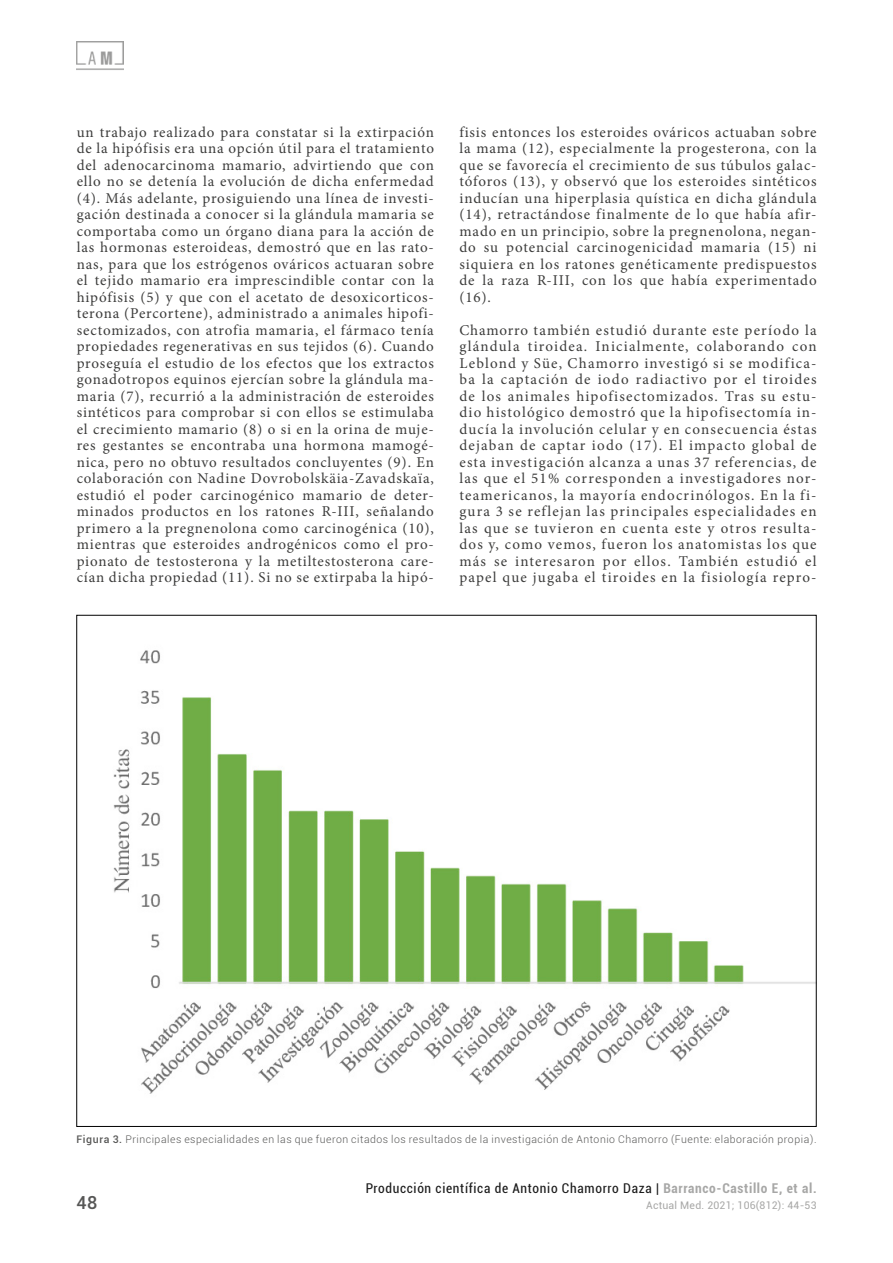
<style>
.page{position:relative;width:893px;height:1263px;background:#fff}
.page>*{position:absolute;margin:0;border:0;box-sizing:border-box;transform-origin:0 0}
.t1{font:500 18px "Roboto";color:#575756}
.AM{font:15px/16.5px "Minion Pro";letter-spacing:.06em;color:#3c3c3b;text-align:justify}
.t2{font:condensed 13.5px "Roboto";letter-spacing:.05em;color:#000}
.Pie-Foto-Tabla{font:300 10.5px "Roboto";letter-spacing:.05em;color:#575756}
.t3{font:10.5px "Roboto";letter-spacing:.02em;color:#9d9d9c}
.s1{font-weight:500}
.s2{font-weight:700;color:#9d9d9c}
</style>
<div class="page">
<img style="left:77px;top:41px;width:46px;height:29px">
<img style="left:113px;top:650px;width:701px;height:444px">
<p class="AM" style="left:77px;top:124px;width:359px">un trabajo realizado para constatar si la extirpación de la hipófisis era una opción útil para el tratamiento del adenocarcinoma mamario, advirtiendo que con ello no se detenía la evolución de dicha enfermedad (4). Más adelante, prosiguiendo una línea de investi&shy;gación destinada a conocer si la glándula mamaria se comportaba como un órgano diana para la acción de las hormonas esteroideas, demostró que en las rato&shy;nas, para que los estrógenos ováricos actuaran sobre el tejido mamario era imprescindible contar con la hipófisis (5) y que con el acetato de desoxicorticos&shy;terona (Percortene), administrado a animales hipofi&shy;sectomizados, con atrofia mamaria, el fármaco tenía propiedades regenerativas en sus tejidos (6). Cuando proseguía el estudio de los efectos que los extractos gonadotropos equinos ejercían sobre la glándula ma&shy;maria (7), recurrió a la administración de esteroides sintéticos para comprobar si con ellos se estimulaba el crecimiento mamario (8) o si en la orina de muje&shy;res gestantes se encontraba una hormona mamogé&shy;nica, pero no obtuvo resultados concluyentes (9). En colaboración con Nadine Dovrobolskäia-Zavadskaïa, estudió el poder carcinogénico mamario de deter&shy;minados productos en los ratones R-III, señalando primero a la pregnenolona como carcinogénica (10), mientras que esteroides androgénicos como el pro&shy;pionato de testosterona y la metiltestosterona care&shy;cían dicha propiedad (11). Si no se extirpaba la hipó-</p>
<p class="AM" style="left:459px;top:124px;width:359px">fisis entonces los esteroides ováricos actuaban sobre la mama (12), especialmente la progesterona, con la que se favorecía el crecimiento de sus túbulos galac&shy;tóforos (13), y observó que los esteroides sintéticos inducían una hiperplasia quística en dicha glándula (14), retractándose finalmente de lo que había afir&shy;mado en un principio, sobre la pregnenolona, negan&shy;do su potencial carcinogenicidad mamaria (15) ni siquiera en los ratones genéticamente predispuestos de la raza R-III, con los que había experimentado (16).</p>
<p class="AM" style="left:459px;top:322px;width:359px">Chamorro también estudió durante este período la glándula tiroidea. Inicialmente, colaborando con Leblond y Süe, Chamorro investigó si se modifica&shy;ba la captación de iodo radiactivo por el tiroides de los animales hipofisectomizados. Tras su estu&shy;dio histológico demostró que la hipofisectomía in&shy;ducía la involución celular y en consecuencia éstas dejaban de captar iodo (17). El impacto global de esta investigación alcanza a unas 37 referencias, de las que el 51% corresponden a investigadores nor&shy;teamericanos, la mayoría endocrinólogos. En la fi&shy;gura 3 se reflejan las principales especialidades en las que se tuvieron en cuenta este y otros resulta&shy;dos y, como vemos, fueron los anatomistas los que más se interesaron por ellos. También estudió el papel que jugaba el tiroides en la fisiología repro-</p>
<p class="Pie-Foto-Tabla" style="left:76px;top:1132px;width:742px"><span class="s1">Figura 3.</span> Principales especialidades en las que fueron citados los resultados de la investigación de Antonio Chamorro (Fuente: elaboración propia).</p>
<p class="t2" style="left:365px;top:1178px;width:453px">Producción científica de Antonio Chamorro Daza | <span class="s2">Barranco-Castillo E, et al.</span></p>
<p class="t1" style="left:77px;top:1190px;width:22px">48</p>
<p class="t3" style="left:646px;top:1198px;width:172px">Actual Med. 2021; 106(812): 44-53</p>
</div>
